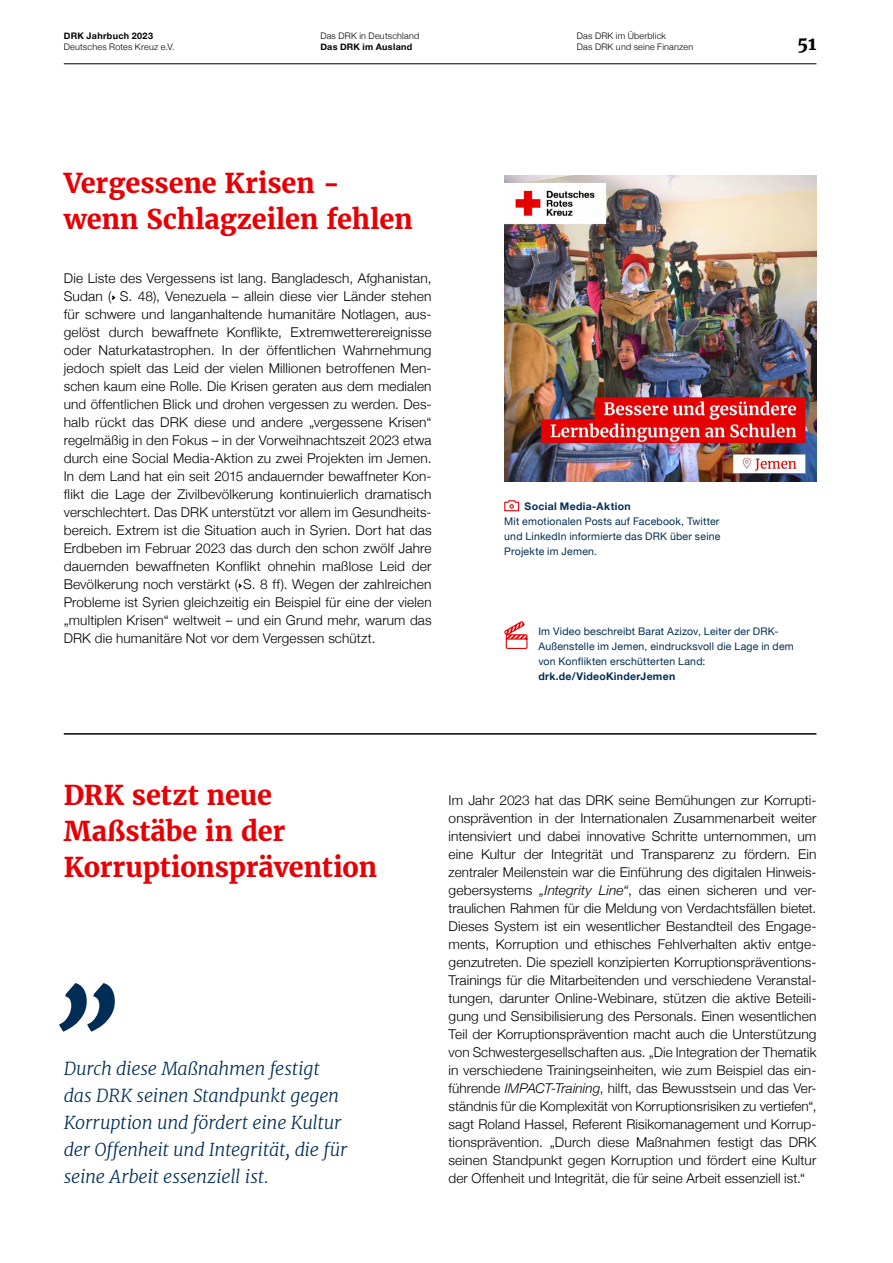
<style>
.page{position:relative;width:893px;height:1263px;background:#fff}
.page>*{position:absolute;margin:0;border:0;box-sizing:border-box;transform-origin:0 0}
.t1{font:700 27px/36px "Merriweather";letter-spacing:-.005em;color:#e60005}
.t2{font:italic 300 18px/27px "Merriweather";letter-spacing:-.015em;color:#002d55}
.t3{font:700 18px "Merriweather";color:#000}
.t4{font:300 13.5px/18px "Helvetica Neue";letter-spacing:.01em;color:#000;text-align:justify}
.t5{font:10.5px/15px "Helvetica Neue";letter-spacing:.02em;color:#002d55;text-align:justify}
.t6{font:700 10.5px "Helvetica Neue";letter-spacing:.03em;color:#002d55}
.t7{font:300 9px/10.8px "Helvetica Neue";letter-spacing:.025em;color:#000}
.t8{font:700 9px "Helvetica Neue";letter-spacing:.035em;color:#000}
.s1{font-style:italic}
</style>
<div class="page">
<img style="left:504px;top:175px;width:312px;height:306px">
<svg style="left:112px;top:295px;width:3px;height:5px"></svg>
<svg style="left:238px;top:583px;width:4px;height:5px"></svg>
<svg style="left:504px;top:500px;width:16px;height:12px"></svg>
<hr style="left:64px;top:733px;width:752px;height:2px;background:#000">
<svg style="left:59px;top:983px;width:56px;height:49px"></svg>
<svg style="left:504px;top:621px;width:24px;height:28px"></svg>
<hr style="left:64px;top:64px;width:752px;height:1px;background:#000">
<p class="t8" style="left:64px;top:29px;width:91px">DRK Jahrbuch 2023</p>
<p class="t7" style="left:64px;top:41px;width:112px">Deutsches Rotes Kreuz e.V.</p>
<p class="t7" style="left:320px;top:30px;width:100px">Das DRK in Deutschland</p>
<p class="t8" style="left:320px;top:40px;width:93px">Das DRK im Ausland</p>
<h1 class="t1" style="left:64px;top:165px;width:350px">Vergessene Krisen - wenn Schlagzeilen fehlen</h1>
<p class="t4" style="left:64px;top:268px;width:369px">Die Liste des Vergessens ist lang. Bangladesch, Afghanistan, Sudan ( S. 48), Venezuela – allein diese vier Länder stehen für schwere und langanhaltende humanitäre Notlagen, aus&shy;gelöst durch bewaffnete Konflikte, Extremwetterereignisse oder Naturkatastrophen. In der öffentlichen Wahrnehmung jedoch spielt das Leid der vielen Millionen betroffenen Men&shy;schen kaum eine Rolle. Die Krisen geraten aus dem medialen und öffentlichen Blick und drohen vergessen zu werden. Des&shy;halb rückt das DRK diese und andere „vergessene Krisen“ regelmäßig in den Fokus – in der Vorweihnachtszeit 2023 etwa durch eine Social Media-Aktion zu zwei Projekten im Jemen.<br>In dem Land hat ein seit 2015 andauernder bewaffneter Kon&shy;flikt die Lage der Zivilbevölkerung kontinuierlich dramatisch verschlechtert. Das DRK unterstützt vor allem im Gesundheits&shy;bereich. Extrem ist die Situation auch in Syrien. Dort hat das Erdbeben im Februar 2023 das durch den schon zwölf Jahre dauernden bewaffneten Konflikt ohnehin maßlose Leid der Bevölkerung noch verstärkt ( S. 8 ff). Wegen der zahlreichen Probleme ist Syrien gleichzeitig ein Beispiel für eine der vielen „multiplen Krisen“ weltweit – und ein Grund mehr, warum das DRK die humanitäre Not vor dem Vergessen schützt.</p>
<p class="t7" style="left:577px;top:30px;width:118px">Das DRK im Überblick<br>Das DRK und seine Finanzen</p>
<h2 class="t3" style="left:797px;top:32px;width:21px">51</h2>
<p class="t6" style="left:524px;top:498px;width:108px">Social Media-Aktion</p>
<p class="t5" style="left:504px;top:514px;width:218px">Mit emotionalen Posts auf Facebook, Twitter und LinkedIn informierte das DRK über seine Projekte im Jemen.</p>
<p class="t5" style="left:538px;top:624px;width:257px;text-align:left">Im Video beschreibt Barat Azizov, Leiter der DRK-<br>Außenstelle im Jemen, eindrucksvoll die Lage in dem von Konflikten erschütterten Land:</p>
<p class="t6" style="left:538px;top:668px;width:138px">drk.de/VideoKinderJemen</p>
<h1 class="t1" style="left:64px;top:777px;width:315px">DRK setzt neue<br>Maßstäbe in der<br>Korruptionsprävention</h1>
<p class="t4" style="left:449px;top:790px;width:369px">Im Jahr 2023 hat das DRK seine Bemühungen zur Korrupti&shy;onsprävention in der Internationalen Zusammenarbeit weiter intensiviert und dabei innovative Schritte unternommen, um eine Kultur der Integrität und Transparenz zu fördern. Ein zentraler Meilenstein war die Einführung des digitalen Hinweis&shy;gebersystems <span class="s1">„Integrity Line“</span>, das einen sicheren und ver&shy;traulichen Rahmen für die Meldung von Verdachtsfällen bietet.<br>Dieses System ist ein wesentlicher Bestandteil des Engage&shy;ments, Korruption und ethisches Fehlverhalten aktiv entge&shy;genzutreten. Die speziell konzipierten Korruptionspräventions-Trainings für die Mitarbeitenden und verschiedene Veranstal&shy;tungen, darunter Online-Webinare, stützen die aktive Beteili&shy;gung und Sensibilisierung des Personals. Einen wesentlichen Teil der Korruptionsprävention macht auch die Unterstützung von Schwestergesellschaften aus. „Die Integration der Thematik in verschiedene Trainingseinheiten, wie zum Beispiel das ein&shy;führende <span class="s1">IMPACT-Training</span>, hilft, das Bewusstsein und das Ver&shy;ständnis für die Komplexität von Korruptionsrisiken zu vertiefen“, sagt Roland Hassel, Referent Risikomanagement und Korrup&shy;tionsprävention. „Durch diese Maßnahmen festigt das DRK seinen Standpunkt gegen Korruption und fördert eine Kultur der Offenheit und Integrität, die für seine Arbeit essenziell ist.“</p>
<h2 class="t2" style="left:64px;top:1055px;width:285px">Durch diese Maßnahmen festigt das DRK seinen Standpunkt gegen Korruption und fördert eine Kultur der Offenheit und Integrität, die für seine Arbeit essenziell ist.</h2>
</div>
